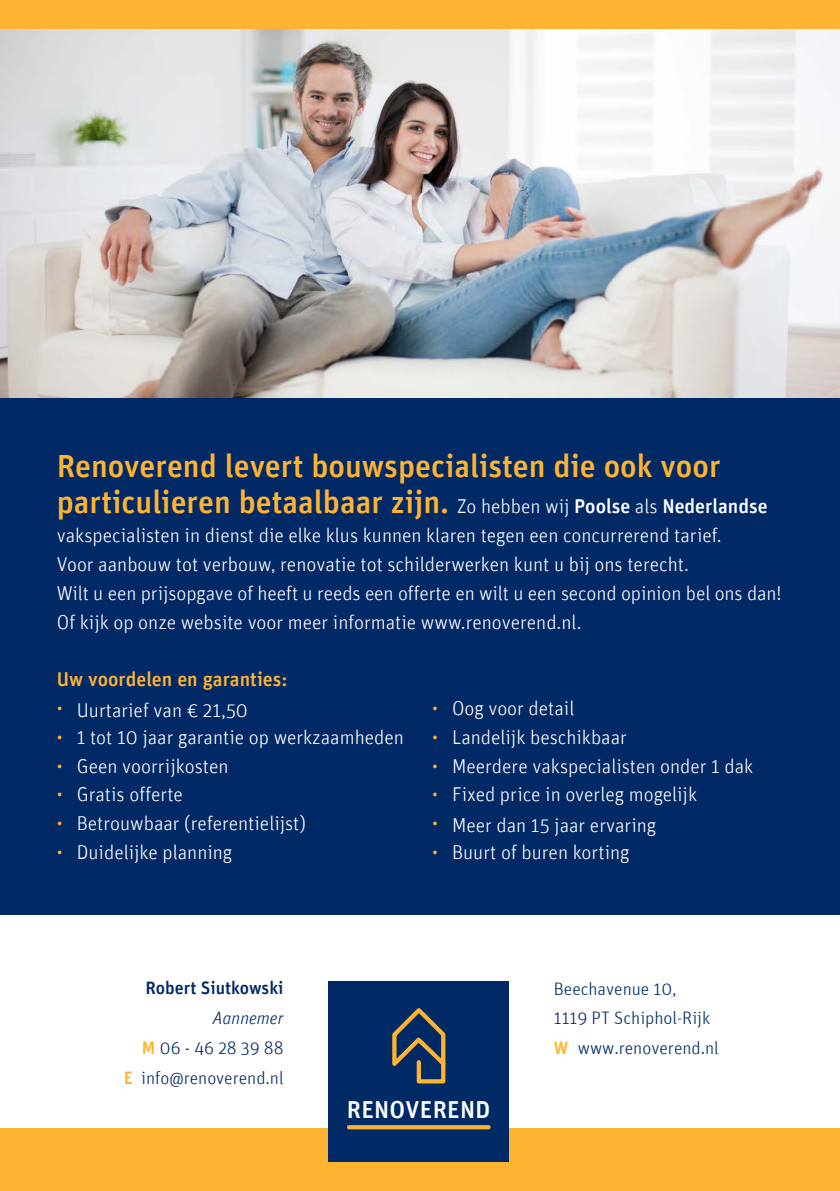
<style>
.page{position:relative;width:840px;height:1191px;background:#fff}
.page>*{position:absolute;margin:0;border:0;box-sizing:border-box;transform-origin:0 0}
.t1{font:500 32px/36.8px "Unit";color:#ffb431}
.t2{font:500 24.6px "Unit";letter-spacing:.015em;color:#fff}
.t3{font:300 20px/28.8px "Unit";color:#fff}
.t4{font:500 20px "Unit";color:#ffb431}
.t5{font:300 18px/29.2px "Unit";color:#002965}
.t6{font:500 18px "Unit";color:#002965}
.s1{font-weight:300;font-size:20px;color:#fff}
.s2{font-size:20px;color:#fff}
.s3{color:#ffb431}
.s4{font-style:italic}
.s5{font-weight:500;color:#ffb431}
</style>
<div class="page">
<div style="left:0;top:35px;width:839px;height:879px;background:#002965"></div>
<div style="left:0;top:1128px;width:839px;height:63px;background:#ffb431"></div>
<div style="left:328px;top:981px;width:181px;height:180px;background:#002a65"></div>
<svg style="left:349px;top:1125px;width:139px;height:4px"></svg>
<svg style="left:392px;top:1008px;width:54px;height:76px"></svg>
<img style="left:0;top:28px;width:839px;height:369px">
<div style="left:0;top:0;width:839px;height:28px;background:#ffb431"></div>
<h1 class="t1" style="left:57px;top:446px;width:712px">Renoverend levert bouwspecialisten die ook voor particulieren betaalbaar zijn. <span class="s1">Zo hebben wij</span> <span class="s2">Poolse</span> <span class="s1">als</span> <span class="s2">Nederlandse</span></h1>
<p class="t3" style="left:57px;top:520px;width:726px">vakspecialisten in dienst die elke klus kunnen klaren tegen een concurrerend tarief.<br>Voor aanbouw tot verbouw, renovatie tot schilderwerken kunt u bij ons terecht.<br>Wilt u een prijsopgave of heeft u reeds een offerte en wilt u een second opinion bel ons dan!<br>Of kijk op onze website voor meer informatie www.renoverend.nl.</p>
<p class="t4" style="left:57px;top:667px;width:232px">Uw voordelen en garanties:</p>
<p class="t3" style="left:57px;top:695px;width:192px"><span class="s3">•</span> Uurtarief van € 21,50</p>
<p class="t3" style="left:57px;top:722px;width:348px"><span class="s3">•</span> 1 tot 10 jaar garantie op werkzaamheden</p>
<p class="t3" style="left:57px;top:751px;width:173px"><span class="s3">•</span> Geen voorrijkosten</p>
<p class="t3" style="left:57px;top:780px;width:128px"><span class="s3">•</span> Gratis offerte</p>
<p class="t3" style="left:57px;top:808px;width:251px"><span class="s3">•</span> Betrouwbaar (referentielijst)</p>
<p class="t3" style="left:57px;top:837px;width:177px"><span class="s3">•</span> Duidelijke planning</p>
<p class="t3" style="left:432px;top:693px;width:144px"><span class="s3">•</span> Oog voor detail</p>
<p class="t3" style="left:432px;top:722px;width:196px"><span class="s3">•</span> Landelijk beschikbaar</p>
<p class="t3" style="left:432px;top:751px;width:322px"><span class="s3">•</span> Meerdere vakspecialisten onder 1 dak</p>
<p class="t3" style="left:432px;top:780px;width:266px"><span class="s3">•</span> Fixed price in overleg mogelijk</p>
<p class="t3" style="left:432px;top:810px;width:225px"><span class="s3">•</span> Meer dan 15 jaar ervaring</p>
<p class="t3" style="left:432px;top:837px;width:199px"><span class="s3">•</span> Buurt of buren korting</p>
<p class="t6" style="left:145px;top:977px;width:139px">Robert Siutkowski</p>
<p class="t5" style="left:124px;top:1002px;width:161px;line-height:30px;text-align:right"><span class="s4">Aannemer<br></span><span class="s5">M</span> 06 - 46 28 39 88<br><span class="s5">E</span> info@renoverend.nl</p>
<p class="t2" style="left:346px;top:1094px;width:145px">RENOVEREND</p>
<p class="t5" style="left:553px;top:974px;width:166px">Beechavenue 10,<br>1119 PT Schiphol-Rijk<br><span class="s5">W</span> www.renoverend.nl</p>
</div>
